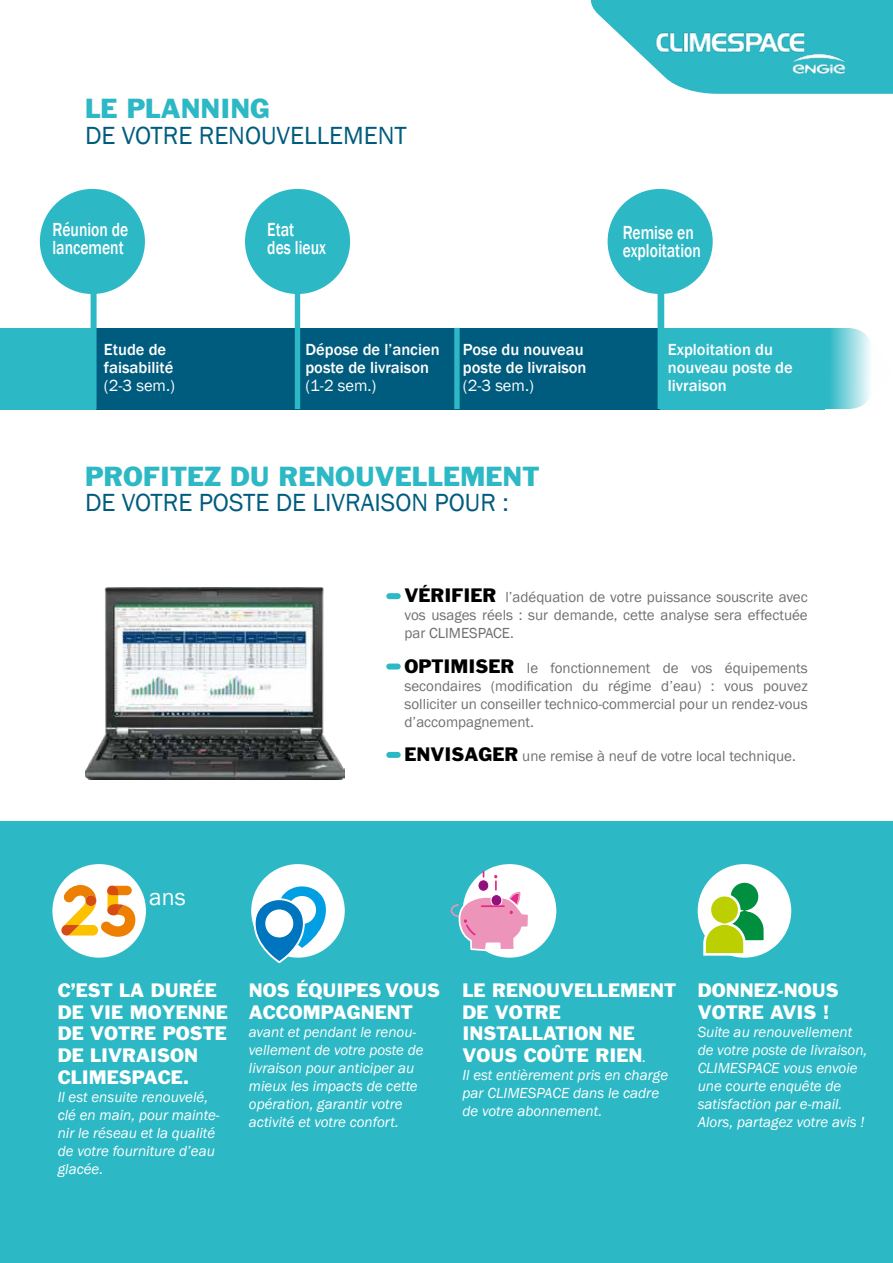
<style>
.page{position:relative;width:893px;height:1263px;background:#fff}
.page>*{position:absolute;margin:0;border:0;box-sizing:border-box;transform-origin:0 0}
.t1{font:25.5px "Franklin Gothic";color:#005c7e}
.t2{font:25.5px "Franklin Gothic";color:#2db8c5}
.t3{font:23.7px "Franklin Gothic";color:#fff}
.t4{font:500 19.5px/18px "Franklin Gothic";color:#fff;scale:.8 1}
.t5{font:18px/21.6px "Franklin Gothic";color:#fff}
.t6{font:500 16.5px/18px "Franklin Gothic";color:#fff}
.t7{font:16.5px "Franklin Gothic";color:#fff}
.t8{font:italic 15px/18px "Franklin Gothic";color:#fff}
.t9{font:15px/18px "Franklin Gothic";color:#706f6f;text-align:justify}
.s1{font-size:18px;color:#000}
.s2{font-style:italic;font-size:15px}
</style>
<div class="page">
<div style="left:0;top:822px;width:893px;height:441px;background:#2db8c5"></div>
<div style="left:52px;top:864px;width:94px;height:94px;background:#fff;border-radius:50%"></div>
<div style="left:251px;top:864px;width:94px;height:94px;background:#fff;border-radius:50%"></div>
<div style="left:463px;top:864px;width:93px;height:94px;background:#fff;border-radius:50%"></div>
<div style="left:698px;top:864px;width:93px;height:94px;background:#fff;border-radius:50%"></div>
<div style="left:0;top:328px;width:123px;height:81px;background:#2db8c5"></div>
<div style="left:245px;top:189px;width:105px;height:105px;background:#2db8c5;border-radius:50%"></div>
<div style="left:608px;top:189px;width:105px;height:105px;background:#2db8c5;border-radius:50%"></div>
<div style="left:40px;top:189px;width:105px;height:105px;background:#2db8c5;border-radius:50%"></div>
<div style="left:389px;top:593px;width:9px;height:6px;background:#2db8c5"></div>
<div style="left:389px;top:663px;width:9px;height:6px;background:#2db8c5"></div>
<div style="left:389px;top:752px;width:9px;height:6px;background:#2db8c5"></div>
<svg style="left:590px;top:0;width:303px;height:94px"></svg>
<img style="left:647px;top:23px;width:207px;height:51px">
<svg style="left:824px;top:328px;width:46px;height:81px;background:#86d6dd"></svg>
<svg style="left:253px;top:884px;width:75px;height:80px"></svg>
<div style="left:265px;top:909px;width:28px;height:28px;background:#fff;border-radius:50%"></div>
<svg style="left:702px;top:880px;width:64px;height:77px"></svg>
<div style="left:97px;top:328px;width:190px;height:81px;background:#005c7e"></div>
<div style="left:287px;top:328px;width:164px;height:81px;background:#005c7e"></div>
<div style="left:447px;top:328px;width:214px;height:81px;background:#005c7e"></div>
<div style="left:660px;top:328px;width:164px;height:81px;background:#2db8c5"></div>
<div style="left:295px;top:276px;width:5px;height:133px;background:#2db8c5"></div>
<div style="left:454px;top:328px;width:6px;height:81px;background:#2db8c5"></div>
<div style="left:658px;top:271px;width:6px;height:138px;background:#2db8c5"></div>
<svg style="left:61px;top:885px;width:74px;height:52px"></svg>
<div style="left:91px;top:271px;width:6px;height:138px;background:#2db8c5"></div>
<img style="left:85px;top:588px;width:260px;height:191px">
<svg style="left:451px;top:821px;width:80px;height:131px"></svg>
<h1 class="t2" style="left:85px;top:92px;width:186px">LE PLANNING</h1>
<h1 class="t1" style="left:85px;top:119px;width:323px">DE VOTRE RENOUVELLEMENT</h1>
<h3 class="t4" style="left:52px;top:221px;width:97px">Réunion de lancement</h3>
<h3 class="t4" style="left:267px;top:221px;width:75px">Etat<br>des lieux</h3>
<p class="t6" style="left:104px;top:341px;width:71px">Etude de faisabilité</p>
<p class="t7" style="left:104px;top:375px;width:73px">(2-3 sem.)</p>
<p class="t6" style="left:305px;top:341px;width:136px">Dépose de l’ancien poste de livraison</p>
<p class="t7" style="left:305px;top:375px;width:73px">(1-2 sem.)</p>
<p class="t6" style="left:463px;top:341px;width:125px">Pose du nouveau poste de livraison</p>
<p class="t7" style="left:463px;top:375px;width:73px">(2-3 sem.)</p>
<h1 class="t2" style="left:85px;top:460px;width:456px">PROFITEZ DU RENOUVELLEMENT</h1>
<h1 class="t1" style="left:85px;top:487px;width:425px">DE VOTRE POSTE DE LIVRAISON POUR :</h1>
<h3 class="t4" style="left:623px;top:223px;width:99px">Remise en exploitation</h3>
<p class="t6" style="left:668px;top:341px;width:126px">Exploitation du nouveau poste de livraison</p>
<p class="t9" style="left:404px;top:588px;width:405px"><span class="s1">VÉRIFIER</span> l’adéquation de votre puissance souscrite avec vos usages réels : sur demande, cette analyse sera effectuée par CLIMESPACE.</p>
<p class="t9" style="left:404px;top:659px;width:405px"><span class="s1">OPTIMISER</span> le fonctionnement de vos équipements secondaires (modification du régime d’eau) : vous pouvez solliciter un conseiller technico-commercial pour un rendez-vous d’accompagnement.</p>
<p class="t9" style="left:404px;top:747px;width:393px"><span class="s1">ENVISAGER</span> une remise à neuf de votre local technique.</p>
<h2 class="t3" style="left:149px;top:883px;width:38px">ans</h2>
<p class="t5" style="left:58px;top:979px;width:172px">C’EST LA DURÉE<br>DE VIE MOYENNE<br>DE VOTRE POSTE<br>DE LIVRAISON<br>CLIMESPACE.</p>
<p class="t8" style="left:58px;top:1088px;width:163px">Il est ensuite renouvelé, clé en main, pour mainte&shy;nir le réseau et la qualité de votre fourniture d’eau glacée.</p>
<p class="t5" style="left:249px;top:979px;width:193px">NOS ÉQUIPES VOUS<br>ACCOMPAGNENT</p>
<p class="t8" style="left:249px;top:1023px;width:176px">avant et pendant le renou&shy;vellement de votre poste de livraison pour anticiper au mieux les impacts de cette opération, garantir votre activité et votre confort.</p>
<p class="t5" style="left:462px;top:979px;width:215px">LE RENOUVELLEMENT<br>DE VOTRE<br>INSTALLATION NE<br>VOUS COÛTE RIEN<span class="s2">.</span></p>
<p class="t8" style="left:462px;top:1066px;width:207px">Il est entièrement pris en charge par CLIMESPACE dans le cadre de votre abonnement.</p>
<p class="t5" style="left:698px;top:979px;width:143px">DONNEZ-NOUS<br>VOTRE AVIS !</p>
<p class="t8" style="left:698px;top:1023px;width:171px">Suite au renouvellement de votre poste de livraison,<br>CLIMESPACE vous envoie une courte enquête de satisfaction par e-mail.<br>Alors, partagez votre avis !</p>
</div>
